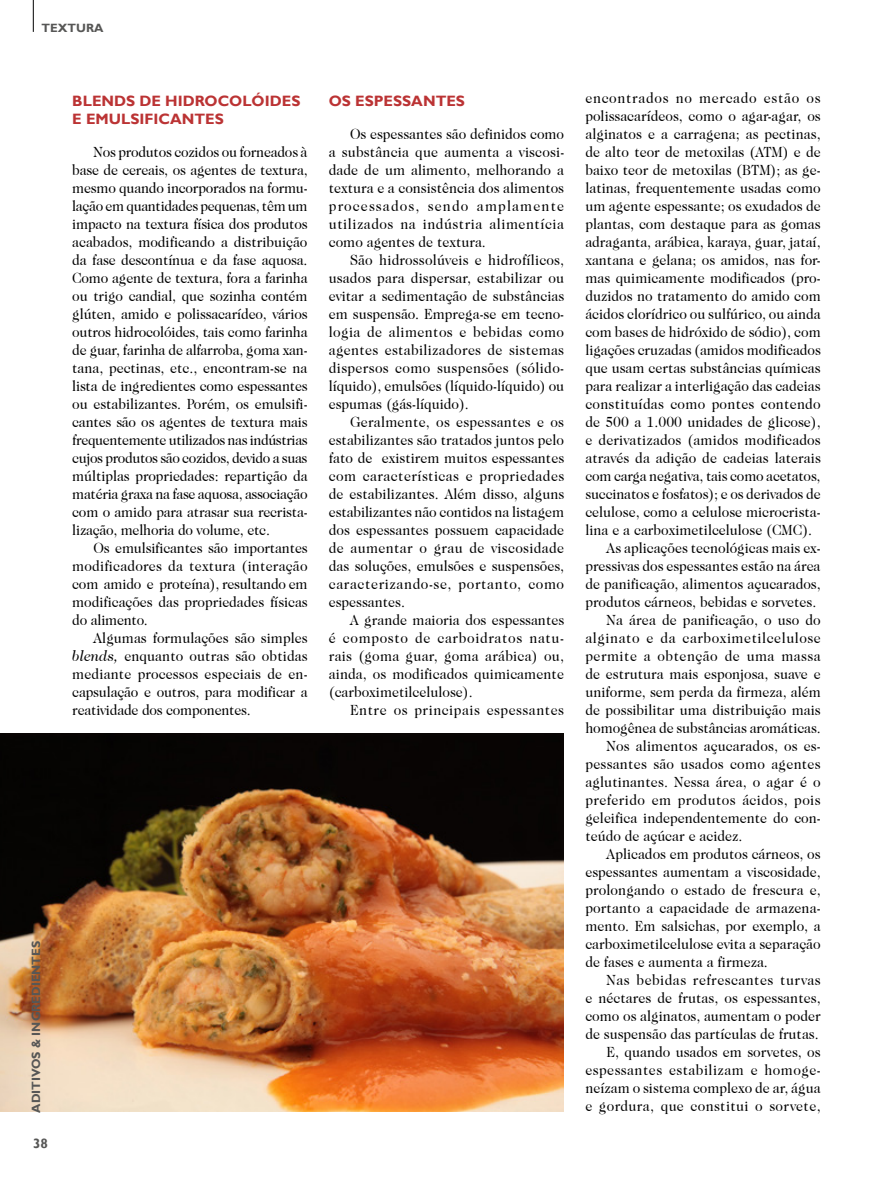
<style>
.page{position:relative;width:893px;height:1191px;background:#fff}
.page>*{position:absolute;margin:0;border:0;box-sizing:border-box;transform-origin:0 0}
.t1{font:15px/18px "Caslon 224 IT Cby BT";color:#000;text-align:justify;scale:.93 1}
.t2{font:15px "Caslon 224 IT Cby BT";letter-spacing:.035em;color:#000;scale:.93 1}
.t3{font:15px "Caslon 224 IT Cby BT";letter-spacing:.02em;color:#000;scale:.93 1}
.t4{font:700 15px/18px "Gill Sans";color:#bb3334}
.t5{font:15px "Caslon 224 IT Cby BT";letter-spacing:.04em;color:#000;scale:.93 1}
.t6{font:15px "Caslon 224 IT Cby BT";letter-spacing:.03em;color:#000;scale:.93 1}
.t7{font:15px "Caslon 224 IT Cby BT";letter-spacing:.025em;color:#000;scale:.93 1}
.t8{font:15px "Caslon 224 IT Cby BT";letter-spacing:.05em;color:#000;scale:.93 1}
.t9{font:700 13.5px "Gill Sans";color:#575756}
.t10{font:700 12px "Gill Sans";color:#575756}
.s1{font-family:"ITC Caslon 224";font-style:italic}
</style>
<div class="page">
<img style="left:0;top:733px;width:563px;height:378px">
<hr style="left:33px;top:0;width:1px;height:32px;background:#000">
<p class="t10" style="left:42px;top:21px;width:64px">TEXTURA</p>
<p class="t10" style="left:29px;top:1112px;width:173px;rotate:-90deg">ADITIVOS &amp; INGREDIENTES</p>
<p class="t9" style="left:33px;top:1135px;width:16px">38</p>
<p class="t4" style="left:72px;top:93px;width:230px">BLENDS DE HIDROCOLÓIDES<br>E EMULSIFICANTES</p>
<p class="t1" style="left:72px;top:143px;width:255px;text-indent:21px">Nos produtos cozidos ou forneados à base de cereais, os agentes de textura, mesmo quando incorporados na formu&shy;lação em quantidades pequenas, têm um impacto na textura física dos produtos acabados, modificando a distribuição da fase descontínua e da fase aquosa.<br>Como agente de textura, fora a farinha ou trigo candial, que sozinha contém glúten, amido e polissacarídeo, vários outros hidrocolóides, tais como farinha de guar, farinha de alfarroba, goma xan&shy;tana, pectinas, etc., encontram-se na lista de ingredientes como espessantes ou estabilizantes. Porém, os emulsifi&shy;cantes são os agentes de textura mais frequentemente utilizados nas indústrias cujos produtos são cozidos, devido a suas múltiplas propriedades: repartição da matéria graxa na fase aquosa, associação com o amido para atrasar sua recrista&shy;lização, melhoria do volume, etc.</p>
<p class="t1" style="left:72px;top:539px;width:255px;text-indent:21px">Os emulsificantes são importantes modificadores da textura (interação com amido e proteína), resultando em modificações das propriedades físicas do alimento.</p>
<p class="t1" style="left:72px;top:629px;width:255px;text-indent:21px">Algumas formulações são simples <span class="s1">blends,</span> enquanto outras são obtidas mediante processos especiais de en&shy;capsulação e outros, para modificar a reatividade dos componentes.</p>
<p class="t4" style="left:329px;top:93px;width:138px">OS ESPESSANTES</p>
<p class="t1" style="left:329px;top:125px;width:255px;text-indent:21px">Os espessantes são definidos como a substância que aumenta a viscosi&shy;dade de um alimento, melhorando a textura e a consistência dos alimentos processados, sendo amplamente utilizados na indústria alimentícia como agentes de textura.</p>
<p class="t1" style="left:329px;top:251px;width:255px;text-indent:21px">São hidrossolúveis e hidrofílicos, usados para dispersar, estabilizar ou evitar a sedimentação de substâncias em suspensão. Emprega-se em tecno&shy;logia de alimentos e bebidas como agentes estabilizadores de sistemas dispersos como suspensões (sólido&shy;líquido), emulsões (líquido-líquido) ou espumas (gás-líquido).</p>
<p class="t1" style="left:329px;top:413px;width:255px;text-indent:21px">Geralmente, os espessantes e os estabilizantes são tratados juntos pelo fato de existirem muitos espessantes com características e propriedades de estabilizantes. Além disso, alguns estabilizantes não contidos na listagem dos espessantes possuem capacidade de aumentar o grau de viscosidade das soluções, emulsões e suspensões, caracterizando-se, portanto, como espessantes.</p>
<p class="t1" style="left:329px;top:611px;width:255px;text-indent:21px">A grande maioria dos espessantes é composto de carboidratos natu&shy;rais (goma guar, goma arábica) ou, ainda, os modificados quimicamente (carboximetilcelulose).</p>
<p class="t2" style="left:350px;top:701px;width:232px">Entre os principais espessantes</p>
<p class="t8" style="left:585px;top:89px;width:254px">encontrados no mercado estão os</p>
<p class="t1" style="left:585px;top:107px;width:255px">polissacarídeos, como o agar-agar, os</p>
<p class="t1" style="left:585px;top:125px;width:254px">alginatos e a carragena; as pectinas,</p>
<p class="t1" style="left:585px;top:143px;width:254px">de alto teor de metoxilas (ATM) e de</p>
<p class="t1" style="left:585px;top:161px;width:255px">baixo teor de metoxilas (BTM); as ge-</p>
<p class="t1" style="left:585px;top:179px;width:255px">latinas, frequentemente usadas como</p>
<p class="t1" style="left:585px;top:197px;width:255px">um agente espessante; os exudados de</p>
<p class="t1" style="left:585px;top:215px;width:254px">plantas, com destaque para as gomas</p>
<p class="t1" style="left:585px;top:233px;width:254px">adraganta, arábica, karaya, guar, jataí,</p>
<p class="t1" style="left:585px;top:251px;width:255px">xantana e gelana; os amidos, nas for-</p>
<p class="t1" style="left:585px;top:269px;width:255px">mas quimicamente modificados (pro-</p>
<p class="t1" style="left:585px;top:287px;width:255px">duzidos no tratamento do amido com</p>
<p class="t1" style="left:585px;top:305px;width:255px">ácidos clorídrico ou sulfúrico, ou ainda</p>
<p class="t1" style="left:585px;top:323px;width:255px">com bases de hidróxido de sódio), com</p>
<p class="t1" style="left:585px;top:341px;width:255px">ligações cruzadas (amidos modificados</p>
<p class="t1" style="left:585px;top:359px;width:254px">que usam certas substâncias químicas</p>
<p class="t1" style="left:585px;top:377px;width:254px">para realizar a interligação das cadeias</p>
<p class="t3" style="left:585px;top:395px;width:255px">constituídas como pontes contendo</p>
<p class="t1" style="left:585px;top:413px;width:254px">de 500 a 1.000 unidades de glicose),</p>
<p class="t1" style="left:585px;top:431px;width:255px">e derivatizados (amidos modificados</p>
<p class="t1" style="left:585px;top:449px;width:255px">através da adição de cadeias laterais</p>
<p class="t1" style="left:585px;top:467px;width:254px">com carga negativa, tais como acetatos,</p>
<p class="t1" style="left:585px;top:485px;width:254px">succinatos e fosfatos); e os derivados de</p>
<p class="t1" style="left:585px;top:503px;width:255px">celulose, como a celulose microcrista-</p>
<p class="t1" style="left:585px;top:521px;width:245px">lina e a carboximetilcelulose (CMC).</p>
<p class="t1" style="left:607px;top:539px;width:232px">As aplicações tecnológicas mais ex-</p>
<p class="t1" style="left:585px;top:557px;width:254px">pressivas dos espessantes estão na área</p>
<p class="t1" style="left:585px;top:575px;width:254px">de panificação, alimentos açucarados,</p>
<p class="t1" style="left:585px;top:593px;width:250px">produtos cárneos, bebidas e sorvetes.</p>
<p class="t1" style="left:607px;top:611px;width:232px">Na área de panificação, o uso do</p>
<p class="t5" style="left:585px;top:629px;width:255px">alginato e da carboximetilcelulose</p>
<p class="t2" style="left:585px;top:647px;width:255px">permite a obtenção de uma massa</p>
<p class="t1" style="left:585px;top:665px;width:255px">de estrutura mais esponjosa, suave e</p>
<p class="t1" style="left:585px;top:683px;width:255px">uniforme, sem perda da firmeza, além</p>
<p class="t1" style="left:585px;top:701px;width:255px">de possibilitar uma distribuição mais</p>
<p class="t1" style="left:585px;top:719px;width:255px">homogênea de substâncias aromáticas.</p>
<p class="t1" style="left:607px;top:737px;width:232px">Nos alimentos açucarados, os es-</p>
<p class="t3" style="left:585px;top:755px;width:254px">pessantes são usados como agentes</p>
<p class="t1" style="left:585px;top:773px;width:255px">aglutinantes. Nessa área, o agar é o</p>
<p class="t6" style="left:585px;top:791px;width:254px">preferido em produtos ácidos, pois</p>
<p class="t1" style="left:585px;top:809px;width:255px">geleifica independentemente do con-</p>
<p class="t1" style="left:585px;top:827px;width:170px">teúdo de açúcar e acidez.</p>
<p class="t1" style="left:607px;top:845px;width:232px">Aplicados em produtos cárneos, os</p>
<p class="t1" style="left:585px;top:863px;width:255px">espessantes aumentam a viscosidade,</p>
<p class="t1" style="left:585px;top:881px;width:255px">prolongando o estado de frescura e,</p>
<p class="t1" style="left:585px;top:899px;width:254px">portanto a capacidade de armazena-</p>
<p class="t1" style="left:585px;top:917px;width:255px">mento. Em salsichas, por exemplo, a</p>
<p class="t1" style="left:585px;top:935px;width:255px">carboximetilcelulose evita a separação</p>
<p class="t1" style="left:585px;top:953px;width:198px">de fases e aumenta a firmeza.</p>
<p class="t2" style="left:607px;top:971px;width:232px">Nas bebidas refrescantes turvas</p>
<p class="t1" style="left:585px;top:989px;width:254px">e néctares de frutas, os espessantes,</p>
<p class="t1" style="left:585px;top:1007px;width:255px">como os alginatos, aumentam o poder</p>
<p class="t1" style="left:585px;top:1025px;width:252px">de suspensão das partículas de frutas.</p>
<p class="t1" style="left:607px;top:1043px;width:232px">E, quando usados em sorvetes, os</p>
<p class="t2" style="left:585px;top:1061px;width:255px">espessantes estabilizam e homoge-</p>
<p class="t1" style="left:585px;top:1079px;width:254px">neízam o sistema complexo de ar, água</p>
<p class="t7" style="left:585px;top:1097px;width:254px">e gordura, que constitui o sorvete,</p>
</div>
